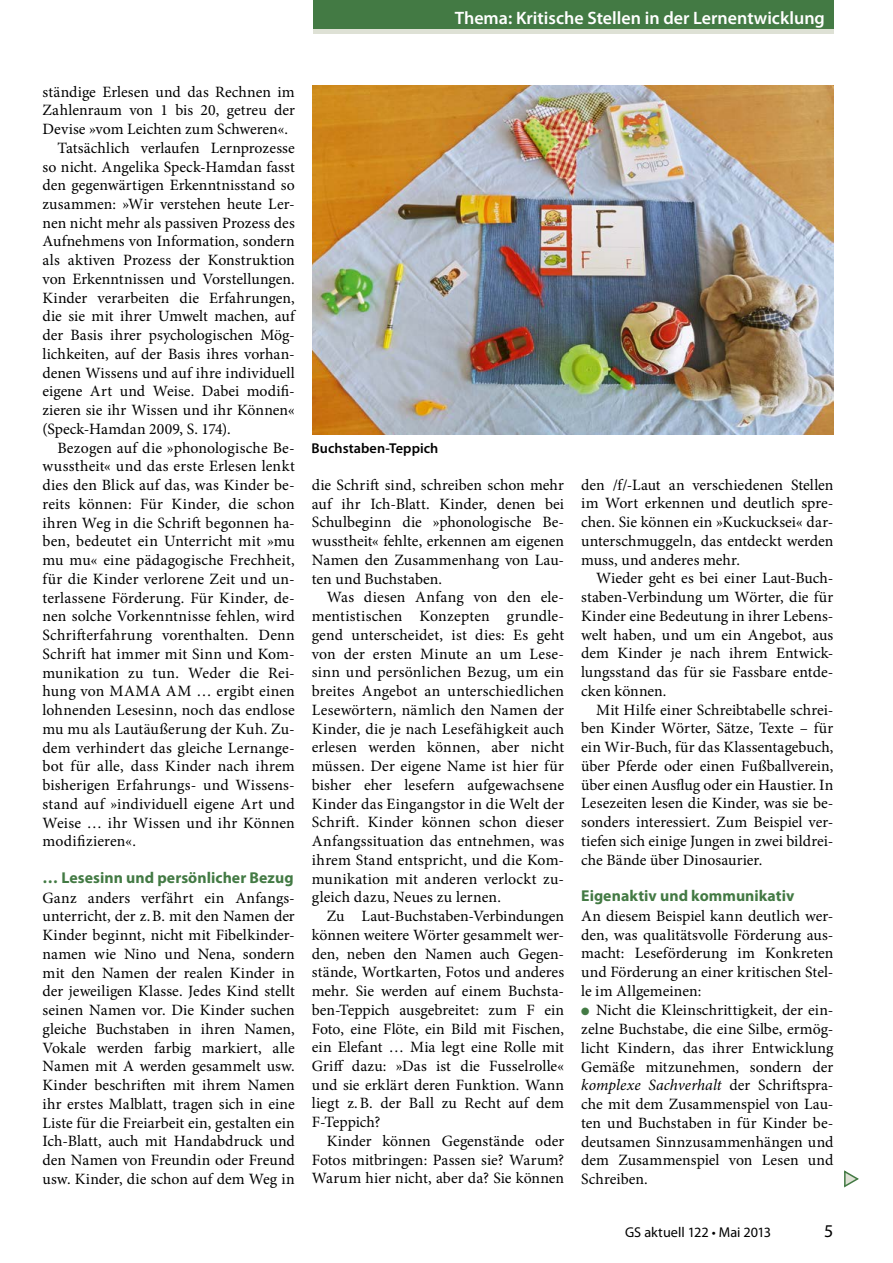
<style>
.page{position:relative;width:893px;height:1263px;background:#fff}
.page>*{position:absolute;margin:0;border:0;box-sizing:border-box;transform-origin:0 0}
.t1{font:18px "Myriad Pro Semibold 3";color:#fff}
.t2{font:18px "Myriad Pro Regular 2";color:#000}
.t3{font:15.75px/18.8px "Minion Pro";letter-spacing:.005em;color:#000;text-align:justify}
.t4{font:700 15.75px "Myriad Pro";letter-spacing:.005em;color:#437a44}
.t5{font:14.25px "Myriad Pro";color:#000}
.t6{font:600 14.25px "Myriad Pro";letter-spacing:.005em;color:#000}
.s1{color:#437a44}
.s2{font-style:italic}
</style>
<div class="page">
<div style="left:313px;top:0;width:520px;height:33px;background:#437a44"></div>
<hr style="left:313px;top:30px;width:520px;height:4px;background:#dee1d5">
<svg style="left:844px;top:1170px;width:15px;height:18px"></svg>
<img style="left:312px;top:85px;width:522px;height:349px">
<p class="t1" style="left:455px;top:6px;width:372px">Thema: Kritische Stellen in der Lernentwicklung</p>
<p class="t3" style="left:43px;top:82px;width:254px">ständige Erlesen und das Rechnen im</p>
<p class="t3" style="left:43px;top:101px;width:254px">Zahlenraum von 1 bis 20, getreu der</p>
<p class="t3" style="left:43px;top:120px;width:247px">Devise »vom Leichten zum Schweren«.</p>
<p class="t3" style="left:57px;top:138px;width:239px">Tatsächlich verlaufen Lernprozesse</p>
<p class="t3" style="left:43px;top:157px;width:254px">so nicht. Angelika Speck-Hamdan fasst</p>
<p class="t3" style="left:43px;top:176px;width:254px">den gegenwärtigen Erkenntnisstand so</p>
<p class="t3" style="left:43px;top:195px;width:254px">zusammen: »Wir verstehen heute Ler-</p>
<p class="t3" style="left:43px;top:213px;width:254px">nen nicht mehr als passiven Prozess des</p>
<p class="t3" style="left:43px;top:232px;width:254px">Aufnehmens von Information, sondern</p>
<p class="t3" style="left:43px;top:251px;width:254px">als aktiven Prozess der Konstruktion</p>
<p class="t3" style="left:43px;top:270px;width:254px">von Erkenntnissen und Vorstellungen.</p>
<p class="t3" style="left:43px;top:288px;width:254px">Kinder verarbeiten die Erfahrungen,</p>
<p class="t3" style="left:43px;top:307px;width:254px">die sie mit ihrer Umwelt machen, auf</p>
<p class="t3" style="left:43px;top:326px;width:254px">der Basis ihrer psychologischen Mög-</p>
<p class="t3" style="left:43px;top:345px;width:254px">lichkeiten, auf der Basis ihres vorhan-</p>
<p class="t3" style="left:43px;top:363px;width:254px">denen Wissens und auf ihre individuell</p>
<p class="t3" style="left:43px;top:382px;width:254px">eigene Art und Weise. Dabei modifi-</p>
<p class="t3" style="left:43px;top:401px;width:254px">zieren sie ihr Wissen und ihr Können«</p>
<p class="t3" style="left:43px;top:420px;width:190px">(Speck-Hamdan 2009, S. 174).</p>
<p class="t3" style="left:57px;top:438px;width:239px">Bezogen auf die »phonologische Be-</p>
<p class="t3" style="left:43px;top:457px;width:254px">wusstheit« und das erste Erlesen lenkt</p>
<p class="t3" style="left:43px;top:476px;width:254px">dies den Blick auf das, was Kinder be-</p>
<p class="t3" style="left:43px;top:495px;width:254px">reits können: Für Kinder, die schon</p>
<p class="t3" style="left:43px;top:513px;width:254px">ihren Weg in die Schrift begonnen ha-</p>
<p class="t3" style="left:43px;top:532px;width:254px">ben, bedeutet ein Unterricht mit »mu</p>
<p class="t3" style="left:43px;top:551px;width:254px">mu mu« eine pädagogische Frechheit,</p>
<p class="t3" style="left:43px;top:569px;width:254px">für die Kinder verlorene Zeit und un-</p>
<p class="t3" style="left:43px;top:588px;width:254px">terlassene Förderung. Für Kinder, de-</p>
<p class="t3" style="left:43px;top:607px;width:254px">nen solche Vorkenntnisse fehlen, wird</p>
<p class="t3" style="left:43px;top:626px;width:254px">Schrifterfahrung vorenthalten. Denn</p>
<p class="t3" style="left:43px;top:644px;width:254px">Schrift hat immer mit Sinn und Kom-</p>
<p class="t3" style="left:43px;top:663px;width:254px">munikation zu tun. Weder die Rei-</p>
<p class="t3" style="left:43px;top:682px;width:254px">hung von MAMA AM … ergibt einen</p>
<p class="t3" style="left:43px;top:701px;width:254px">lohnenden Lesesinn, noch das endlose</p>
<p class="t3" style="left:43px;top:719px;width:254px">mu mu als Lautäußerung der Kuh. Zu-</p>
<p class="t3" style="left:43px;top:738px;width:254px">dem verhindert das gleiche Lernange-</p>
<p class="t3" style="left:43px;top:757px;width:254px">bot für alle, dass Kinder nach ihrem</p>
<p class="t3" style="left:43px;top:776px;width:254px">bisherigen Erfahrungs- und Wissens-</p>
<p class="t3" style="left:43px;top:794px;width:254px">stand auf »individuell eigene Art und</p>
<p class="t3" style="left:43px;top:813px;width:254px">Weise … ihr Wissen und ihr Können</p>
<p class="t3" style="left:43px;top:832px;width:95px">modifizieren«.</p>
<p class="t4" style="left:43px;top:867px;width:253px">… Lesesinn und persönlicher Bezug</p>
<p class="t3" style="left:43px;top:888px;width:254px">Ganz anders verfährt ein Anfangs&shy;unterricht, der z.B. mit den Namen der Kinder beginnt, nicht mit Fibelkinder&shy;namen wie Nino und Nena, sondern mit den Namen der realen Kinder in der jeweiligen Klasse. Jedes Kind stellt seinen Namen vor. Die Kinder suchen gleiche Buchstaben in ihren Namen, Vokale werden farbig markiert, alle Namen mit A werden gesammelt usw.<br>Kinder beschriften mit ihrem Namen ihr erstes Malblatt, tragen sich in eine Liste für die Freiarbeit ein, gestalten ein Ich-Blatt, auch mit Handabdruck und den Namen von Freundin oder Freund usw. Kinder, die schon auf dem Weg in</p>
<p class="t6" style="left:312px;top:439px;width:128px">Buchstaben-Teppich</p>
<p class="t3" style="left:312px;top:476px;width:254px">die Schrift sind, schreiben schon mehr auf ihr Ich-Blatt. Kinder, denen bei Schulbeginn die »phonologische Be&shy;wusstheit« fehlte, erkennen am eigenen Namen den Zusammenhang von Lau&shy;ten und Buchstaben.</p>
<p class="t3" style="left:312px;top:588px;width:254px;text-indent:15px">Was diesen Anfang von den ele&shy;mentistischen Konzepten grundle&shy;gend unterscheidet, ist dies: Es geht von der ersten Minute an um Lese&shy;sinn und persönlichen Bezug, um ein breites Angebot an unterschiedlichen Lesewörtern, nämlich den Namen der Kinder, die je nach Lesefähigkeit auch erlesen werden können, aber nicht müssen. Der eigene Name ist hier für bisher eher lesefern aufgewachsene Kinder das Eingangstor in die Welt der Schrift. Kinder können schon dieser Anfangssituation das entnehmen, was ihrem Stand entspricht, und die Kom&shy;munikation mit anderen verlockt zu&shy;gleich dazu, Neues zu lernen.</p>
<p class="t3" style="left:312px;top:907px;width:254px;text-indent:15px">Zu Laut-Buchstaben-Verbindungen können weitere Wörter gesammelt wer&shy;den, neben den Namen auch Gegen&shy;stände, Wortkarten, Fotos und anderes mehr. Sie werden auf einem Buchsta&shy;ben-Teppich ausgebreitet: zum F ein Foto, eine Flöte, ein Bild mit Fischen, ein Elefant … Mia legt eine Rolle mit Griff dazu: »Das ist die Fusselrolle« und sie erklärt deren Funktion. Wann liegt z.B. der Ball zu Recht auf dem F-Teppich?</p>
<p class="t3" style="left:312px;top:1132px;width:254px;text-indent:15px">Kinder können Gegenstände oder Fotos mitbringen: Passen sie? Warum?<br>Warum hier nicht, aber da? Sie können</p>
<p class="t3" style="left:581px;top:475px;width:254px">den /f/-Laut an verschiedenen Stellen im Wort erkennen und deutlich spre&shy;chen. Sie können ein »Kuckucksei« dar&shy;unterschmuggeln, das entdeckt werden muss, und anderes mehr.</p>
<p class="t3" style="left:581px;top:569px;width:254px;text-indent:15px">Wieder geht es bei einer Laut-Buch&shy;staben-Verbindung um Wörter, die für Kinder eine Bedeutung in ihrer Lebens&shy;welt haben, und um ein Angebot, aus dem Kinder je nach ihrem Entwick&shy;lungsstand das für sie Fassbare entde&shy;cken können.</p>
<p class="t3" style="left:581px;top:700px;width:254px;text-indent:15px">Mit Hilfe einer Schreibtabelle schrei&shy;ben Kinder Wörter, Sätze, Texte – für ein Wir-Buch, für das Klassentagebuch, über Pferde oder einen Fußballverein, über einen Ausflug oder ein Haustier. In Lesezeiten lesen die Kinder, was sie be&shy;sonders interessiert. Zum Beispiel ver&shy;tiefen sich einige Jungen in zwei bildrei&shy;che Bände über Dinosaurier.</p>
<p class="t4" style="left:581px;top:886px;width:215px">Eigenaktiv und kommunikativ</p>
<p class="t3" style="left:581px;top:906px;width:254px">An diesem Beispiel kann deutlich wer&shy;den, was qualitätsvolle Förderung aus&shy;macht: Leseförderung im Konkreten und Förderung an einer kritischen Stel&shy;le im Allgemeinen:</p>
<p class="t3" style="left:581px;top:1001px;width:254px"><span class="s1">●</span> Nicht die Kleinschrittigkeit, der ein&shy;zelne Buchstabe, die eine Silbe, ermög&shy;licht Kindern, das ihrer Entwicklung Gemäße mitzunehmen, sondern der <span class="s2">komplexe Sachverhalt</span> der Schriftspra&shy;che mit dem Zusammenspiel von Lau&shy;ten und Buchstaben in für Kinder be&shy;deutsamen Sinnzusammenhängen und dem Zusammenspiel von Lesen und Schreiben.</p>
<p class="t5" style="left:625px;top:1223px;width:148px">GS aktuell 122 • Mai 2013</p>
<p class="t2" style="left:824px;top:1220px;width:11px">5</p>
</div>
